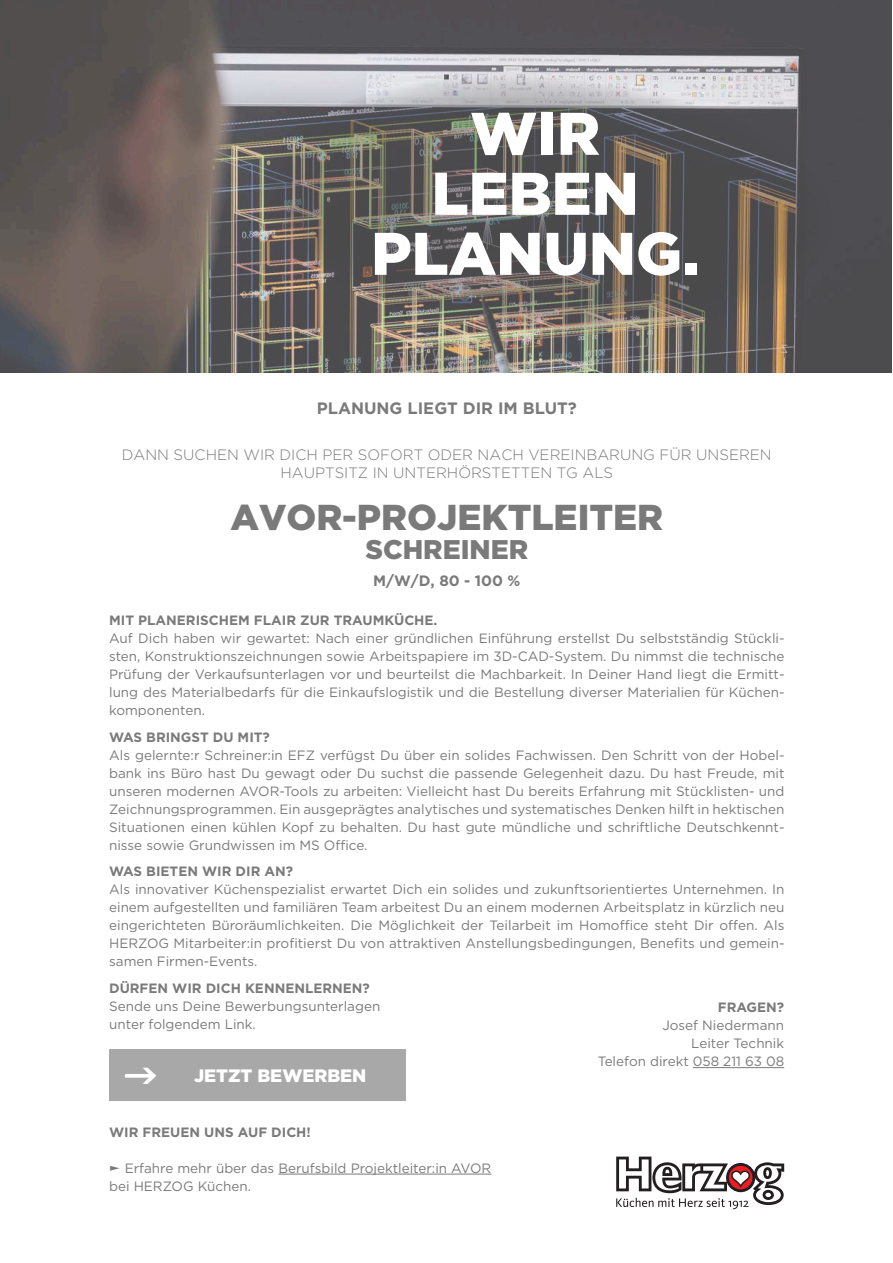
<style>
.page{position:relative;width:893px;height:1263px;background:#fff}
.page>*{position:absolute;margin:0;border:0;box-sizing:border-box;transform-origin:0 0}
.t1{font:900 60px "Gotham";color:#fff}
.t2{font:900 36px "Gotham";color:#7a7a7a}
.t3{font:900 27px "Gotham";color:#7a7a7a}
.t4{font:900 18px "Gotham";color:#fff}
.t5{font:700 16.5px "Gotham";color:#7a7a7a}
.t6{font:300 15px/18px "Gotham";color:#7a7a7a;text-align:center}
.t7{font:700 15px "Gotham";color:#7a7a7a}
.Inserat_Absatzformat_1{font:13.5px/18px "Gotham";color:#7a7a7a;text-align:justify}
.Inserat_Absatzformat_1-2{font:700 13.5px "Gotham";color:#7a7a7a}
</style>
<div class="page">
<img style="left:0;top:0;width:891px;height:372px">
<svg style="left:616px;top:1156px;width:168px;height:53px"></svg>
<hr style="left:693px;top:1067px;width:91px;height:1px;background:#7a7a7a">
<div style="left:110px;top:1049px;width:296px;height:51px;background:#a8a8a8"></div>
<img style="left:253px;top:66px;width:585px;height:279px">
<hr style="left:278px;top:1174px;width:213px;height:1px;background:#7a7a7a">
<p class="t1" style="left:470px;top:92px;width:131px">WIR</p>
<p class="t1" style="left:432px;top:152px;width:209px">LEBEN</p>
<p class="t1" style="left:371px;top:212px;width:329px">PLANUNG.</p>
<p class="t5" style="left:317px;top:397px;width:262px">PLANUNG LIEGT DIR IM BLUT?</p>
<p class="t6" style="left:122px;top:445px;width:651px">DANN SUCHEN WIR DICH PER SOFORT ODER NACH VEREINBARUNG FÜR UNSEREN<br>HAUPTSITZ IN UNTERHÖRSTETTEN TG ALS</p>
<p class="t2" style="left:230px;top:492px;width:434px">AVOR-PROJEKTLEITER</p>
<p class="t3" style="left:365px;top:531px;width:164px">SCHREINER</p>
<p class="t7" style="left:373px;top:571px;width:149px">M/W/D, 80 - 100 %</p>
<p class="Inserat_Absatzformat_1-2" style="left:109px;top:611px;width:330px">MIT PLANERISCHEM FLAIR ZUR TRAUMKÜCHE.</p>
<p class="Inserat_Absatzformat_1" style="left:109px;top:629px;width:677px">Auf Dich haben wir gewartet: Nach einer gründlichen Einführung erstellst Du selbstständig Stückli&shy;sten, Konstruktionszeichnungen sowie Arbeitspapiere im 3D-CAD-System. Du nimmst die technische Prüfung der Verkaufsunterlagen vor und beurteilst die Machbarkeit. In Deiner Hand liegt die Ermitt&shy;lung des Materialbedarfs für die Einkaufslogistik und die Bestellung diverser Materialien für Küchen&shy;komponenten.</p>
<p class="Inserat_Absatzformat_1-2" style="left:109px;top:728px;width:162px">WAS BRINGST DU MIT?</p>
<p class="Inserat_Absatzformat_1" style="left:109px;top:745px;width:677px">Als gelernte:r Schreiner:in EFZ verfügst Du über ein solides Fachwissen. Den Schritt von der Hobel&shy;bank ins Büro hast Du gewagt oder Du suchst die passende Gelegenheit dazu. Du hast Freude, mit unseren modernen AVOR-Tools zu arbeiten: Vielleicht hast Du bereits Erfahrung mit Stücklisten- und Zeichnungsprogrammen. Ein ausgeprägtes analytisches und systematisches Denken hilft in hektischen Situationen einen kühlen Kopf zu behalten. Du hast gute mündliche und schriftliche Deutschkennt&shy;nisse sowie Grundwissen im MS Office.</p>
<p class="Inserat_Absatzformat_1-2" style="left:109px;top:862px;width:186px">WAS BIETEN WIR DIR AN?</p>
<p class="Inserat_Absatzformat_1" style="left:109px;top:880px;width:677px">Als innovativer Küchenspezialist erwartet Dich ein solides und zukunftsorientiertes Unternehmen. In einem aufgestellten und familiären Team arbeitest Du an einem modernen Arbeitsplatz in kürzlich neu eingerichteten Büroräumlichkeiten. Die Möglichkeit der Teilarbeit im Homoffice steht Dir offen. Als HERZOG Mitarbeiter:in profitierst Du von attraktiven Anstellungsbedingungen, Benefits und gemein&shy;samen Firmen-Events.</p>
<p class="Inserat_Absatzformat_1-2" style="left:109px;top:979px;width:262px">DÜRFEN WIR DICH KENNENLERNEN?</p>
<p class="Inserat_Absatzformat_1" style="left:109px;top:996px;width:273px">Sende uns Deine Bewerbungsunterlagen</p>
<p class="Inserat_Absatzformat_1" style="left:109px;top:1014px;width:148px">unter folgendem Link.</p>
<p class="Inserat_Absatzformat_1-2" style="left:718px;top:998px;width:68px">FRAGEN?</p>
<p class="Inserat_Absatzformat_1" style="left:662px;top:1016px;width:123px">Josef Niedermann</p>
<p class="Inserat_Absatzformat_1" style="left:691px;top:1034px;width:95px">Leiter Technik</p>
<p class="Inserat_Absatzformat_1" style="left:598px;top:1052px;width:188px">Telefon direkt 058 211 63 08</p>
<p class="t4" style="left:121px;top:1063px;width:247px">→ JETZT BEWERBEN</p>
<p class="Inserat_Absatzformat_1-2" style="left:109px;top:1123px;width:203px">WIR FREUEN UNS AUF DICH!</p>
<p class="Inserat_Absatzformat_1" style="left:109px;top:1158px;width:384px">► Erfahre mehr über das Berufsbild Projektleiter:in AVOR</p>
<p class="Inserat_Absatzformat_1" style="left:109px;top:1176px;width:143px">bei HERZOG Küchen.</p>
</div>
